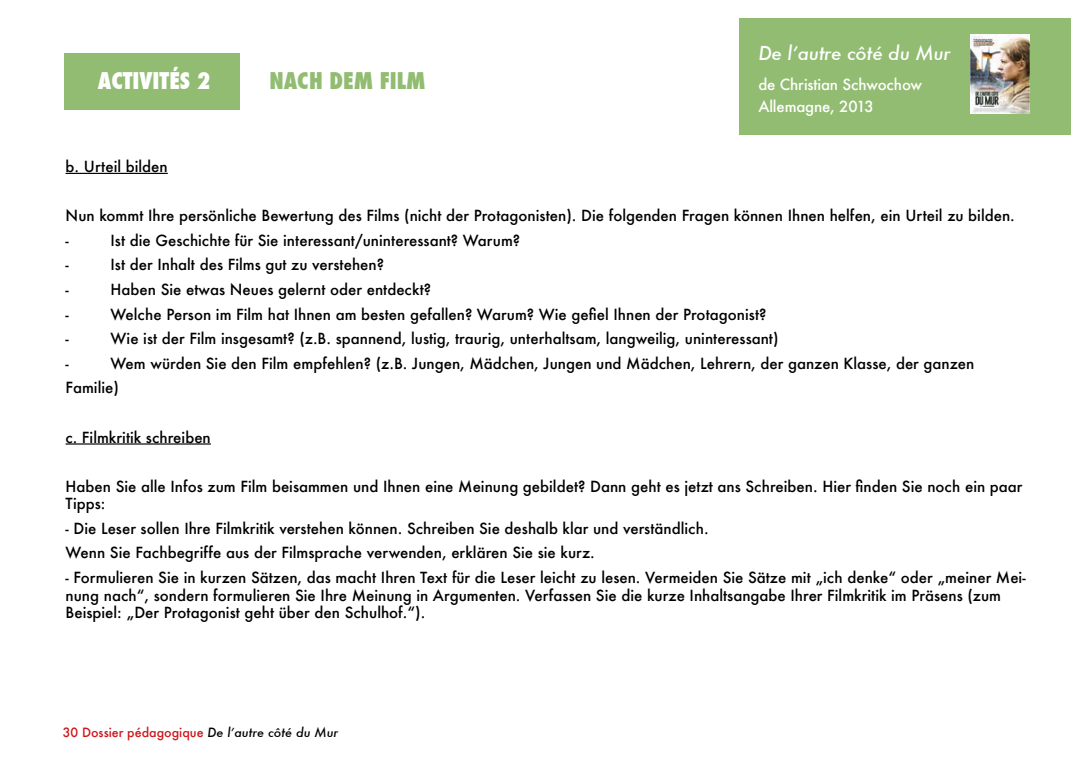
<style>
.page{position:relative;width:1088px;height:780px;background:#fff}
.page>*{position:absolute;margin:0;border:0;box-sizing:border-box;transform-origin:0 0}
.t1{font:800 condensed 22.5px "Futura";color:#92bc72}
.t2{font:800 condensed 22.5px "Futura";color:#fff}
.t3{font:italic 500 18.75px "Futura";letter-spacing:-.01em;color:#fff}
.t4{font:500 15px/24.6px "Futura";color:#000}
.t5{font:500 15px/22.5px "Futura";letter-spacing:-.01em;color:#fff}
.t6{font:500 12.5px "Futura";color:#cd171a}
.s1{font-style:italic;color:#000}
</style>
<div class="page">
<div style="left:64px;top:53px;width:175px;height:57px;background:#92bc72"></div>
<div style="left:739px;top:18px;width:331px;height:117px;background:#92bc72"></div>
<img style="left:970px;top:34px;width:59px;height:80px">
<hr style="left:66px;top:173px;width:102px;height:1px;background:#000">
<hr style="left:66px;top:443px;width:145px;height:1px;background:#000">
<h1 class="t2" style="left:98px;top:66px;width:114px">ACTIVITÉS 2</h1>
<h1 class="t1" style="left:269px;top:66px;width:158px">NACH DEM FILM</h1>
<p class="t3" style="left:758px;top:40px;width:194px">De l’autre côté du Mur</p>
<p class="t5" style="left:758px;top:73px;width:165px">de Christian Schwochow<br>Allemagne, 2013</p>
<p class="t4" style="left:66px;top:154px;width:104px">b. Urteil bilden</p>
<p class="t4" style="left:66px;top:203px;width:951px">Nun kommt Ihre persönliche Bewertung des Films (nicht der Protagonisten). Die folgenden Fragen können Ihnen helfen, ein Urteil zu bilden. -</p>
<p class="t4" style="left:111px;top:228px;width:411px">Ist die Geschichte für Sie interessant/uninteressant? Warum?</p>
<p class="t4" style="left:66px;top:252px;width:5px">-</p>
<p class="t4" style="left:111px;top:252px;width:275px">Ist der Inhalt des Films gut zu verstehen?</p>
<p class="t4" style="left:66px;top:277px;width:5px">-</p>
<p class="t4" style="left:111px;top:277px;width:322px">Haben Sie etwas Neues gelernt oder entdeckt?</p>
<p class="t4" style="left:66px;top:301px;width:5px">-</p>
<p class="t4" style="left:111px;top:301px;width:657px">Welche Person im Film hat Ihnen am besten gefallen? Warum? Wie gefiel Ihnen der Protagonist?</p>
<p class="t4" style="left:66px;top:326px;width:5px">-</p>
<p class="t4" style="left:111px;top:326px;width:669px">Wie ist der Film insgesamt? (z.B. spannend, lustig, traurig, unterhaltsam, langweilig, uninteressant)</p>
<p class="t4" style="left:66px;top:350px;width:5px">-</p>
<p class="t4" style="left:66px;top:350px;width:910px;text-indent:45px">Wem würden Sie den Film empfehlen? (z.B. Jungen, Mädchen, Jungen und Mädchen, Lehrern, der ganzen Klasse, der ganzen<br>Familie)</p>
<p class="t4" style="left:66px;top:424px;width:147px">c. Filmkritik schreiben</p>
<p class="t4" style="left:66px;top:477px;width:958px;line-height:17.5px">Haben Sie alle Infos zum Film beisammen und Ihnen eine Meinung gebildet? Dann geht es jetzt ans Schreiben. Hier finden Sie noch ein paar<br>Tipps:</p>
<p class="t4" style="left:66px;top:515px;width:645px">- Die Leser sollen Ihre Filmkritik verstehen können. Schreiben Sie deshalb klar und verständlich.<br>Wenn Sie Fachbegriffe aus der Filmsprache verwenden, erklären Sie sie kurz.</p>
<p class="t4" style="left:66px;top:568px;width:961px;line-height:17.5px">- Formulieren Sie in kurzen Sätzen, das macht Ihren Text für die Leser leicht zu lesen. Vermeiden Sie Sätze mit „ich denke“ oder „meiner Mei&shy;nung nach“, sondern formulieren Sie Ihre Meinung in Argumenten. Verfassen Sie die kurze Inhaltsangabe Ihrer Filmkritik im Präsens (zum<br>Beispiel: „Der Protagonist geht über den Schulhof.“).</p>
<p class="t6" style="left:63px;top:723px;width:277px">30 Dossier pédagogique <span class="s1">De l’autre côté du Mur</span></p>
</div>
